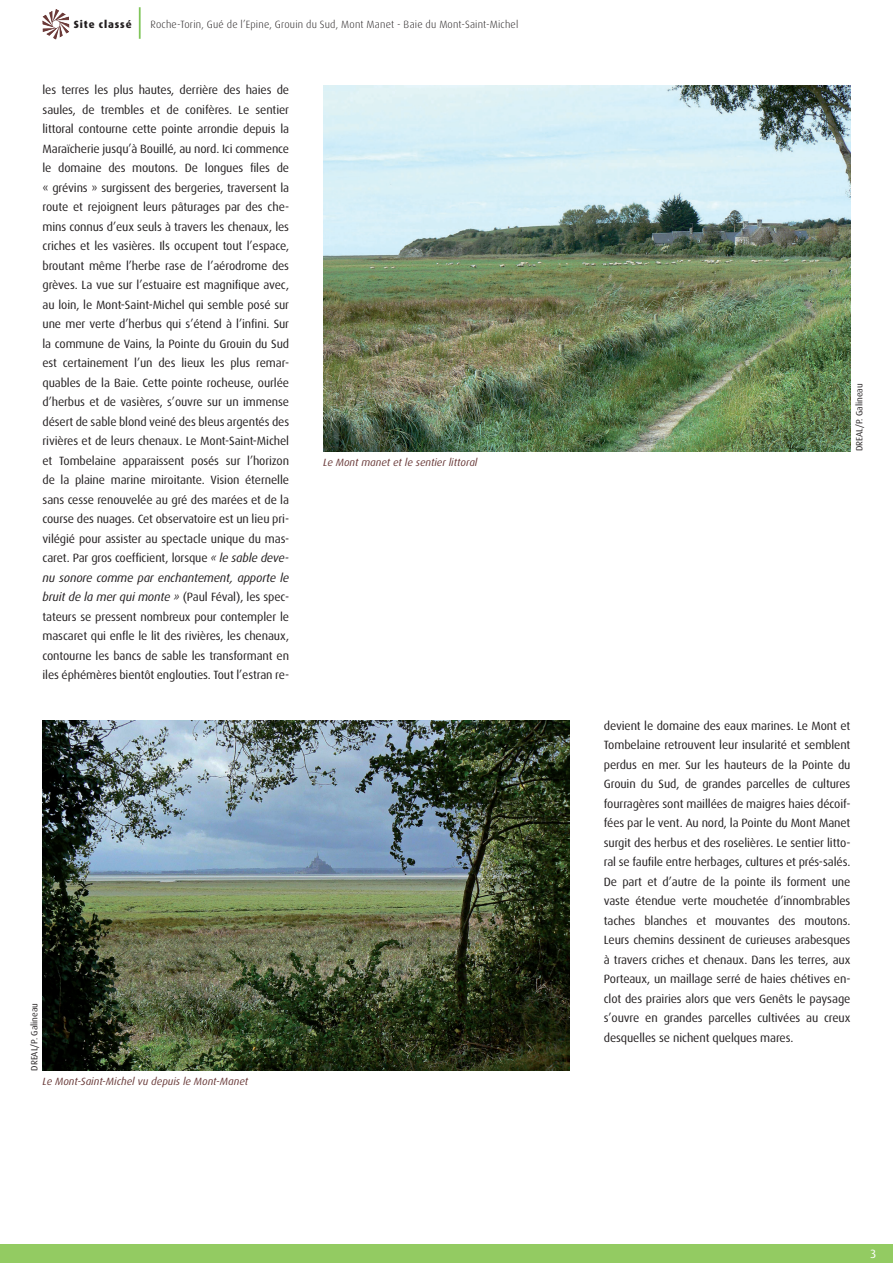
<style>
.page{position:relative;width:893px;height:1263px;background:#fff}
.page>*{position:absolute;margin:0;border:0;box-sizing:border-box;transform-origin:0 0}
.t1{font:300 31.5px "Dax OT";color:#6fbe44}
.t2{font:12px/19.5px "Dax OT";letter-spacing:-.01em;color:#231f20;text-align:justify}
.t3{font:12px "Dax OT";color:#fff}
.t4{font:300 10.5px "Dax OT";letter-spacing:.02em;color:#231f20}
.t5{font:italic 10.5px "Dax OT";color:#6b3c3b}
.t6{font:800 10.5px "Dax OT";letter-spacing:.08em;color:#231f20}
.t7{font:9px "Dax OT";color:#231f20}
.s1{font-style:italic}
</style>
<div class="page">
<hr style="left:0;top:1229px;width:1px;height:34px;background:#6fbe44">
<div style="left:0;top:1244px;width:893px;height:19px;background:#93cb62"></div>
<img style="left:323px;top:85px;width:527px;height:366px">
<img style="left:43px;top:9px;width:13px;height:17px">
<img style="left:43px;top:720px;width:527px;height:350px">
<p class="t6" style="left:74px;top:18px;width:59px">Site classé</p>
<p class="t1" style="left:136px;top:4px;width:8px">|</p>
<p class="t4" style="left:150px;top:18px;width:369px">Roche-Torin, Gué de l’Epine, Grouin du Sud, Mont Manet - Baie du Mont-Saint-Michel</p>
<p class="t2" style="left:43px;top:80px;width:248px">les terres les plus hautes, derrière des haies de saules, de trembles et de conifères. Le sentier littoral contourne cette pointe arrondie depuis la Maraïcherie jusqu’à Bouillé, au nord. Ici commence le domaine des moutons. De longues files de « grévins » surgissent des bergeries, traversent la route et rejoignent leurs pâturages par des che&shy;mins connus d’eux seuls à travers les chenaux, les criches et les vasières. Ils occupent tout l’espace, broutant même l’herbe rase de l’aérodrome des grèves. La vue sur l’estuaire est magnifique avec, au loin, le Mont-Saint-Michel qui semble posé sur une mer verte d’herbus qui s’étend à l’infini. Sur la commune de Vains, la Pointe du Grouin du Sud est certainement l’un des lieux les plus remar&shy;quables de la Baie. Cette pointe rocheuse, ourlée d’herbus et de vasières, s’ouvre sur un immense désert de sable blond veiné des bleus argentés des rivières et de leurs chenaux. Le Mont-Saint-Michel et Tombelaine apparaissent posés sur l’horizon de la plaine marine miroitante. Vision éternelle sans cesse renouvelée au gré des marées et de la course des nuages. Cet observatoire est un lieu pri&shy;vilégié pour assister au spectacle unique du mas&shy;caret. Par gros coefficient, lorsque <span class="s1">« le sable deve&shy;nu sonore comme par enchantement, apporte le bruit de la mer qui monte »</span> (Paul Féval), les spec&shy;tateurs se pressent nombreux pour contempler le mascaret qui enfle le lit des rivières, les chenaux, contourne les bancs de sable les transformant en iles éphémères bientôt englouties. Tout l’estran re-</p>
<p class="t5" style="left:323px;top:456px;width:156px">Le Mont manet et le sentier littoral</p>
<p class="t7" style="left:29px;top:1070px;width:69px;rotate:-90deg">DREAL/P. Galineau</p>
<p class="t5" style="left:43px;top:1076px;width:207px">Le Mont-Saint-Michel vu depuis le Mont-Manet</p>
<p class="t7" style="left:854px;top:451px;width:69px;rotate:-90deg">DREAL/P. Galineau</p>
<p class="t2" style="left:604px;top:716px;width:248px">devient le domaine des eaux marines. Le Mont et Tombelaine retrouvent leur insularité et semblent perdus en mer. Sur les hauteurs de la Pointe du Grouin du Sud, de grandes parcelles de cultures fourragères sont maillées de maigres haies décoif&shy;fées par le vent. Au nord, la Pointe du Mont Manet surgit des herbus et des roselières. Le sentier litto&shy;ral se faufile entre herbages, cultures et prés-salés.<br>De part et d’autre de la pointe ils forment une vaste étendue verte mouchetée d’innombrables taches blanches et mouvantes des moutons.<br>Leurs chemins dessinent de curieuses arabesques à travers criches et chenaux. Dans les terres, aux Porteaux, un maillage serré de haies chétives en&shy;clot des prairies alors que vers Genêts le paysage s’ouvre en grandes parcelles cultivées au creux desquelles se nichent quelques mares.</p>
<p class="t3" style="left:870px;top:1247px;width:8px">3</p>
</div>
